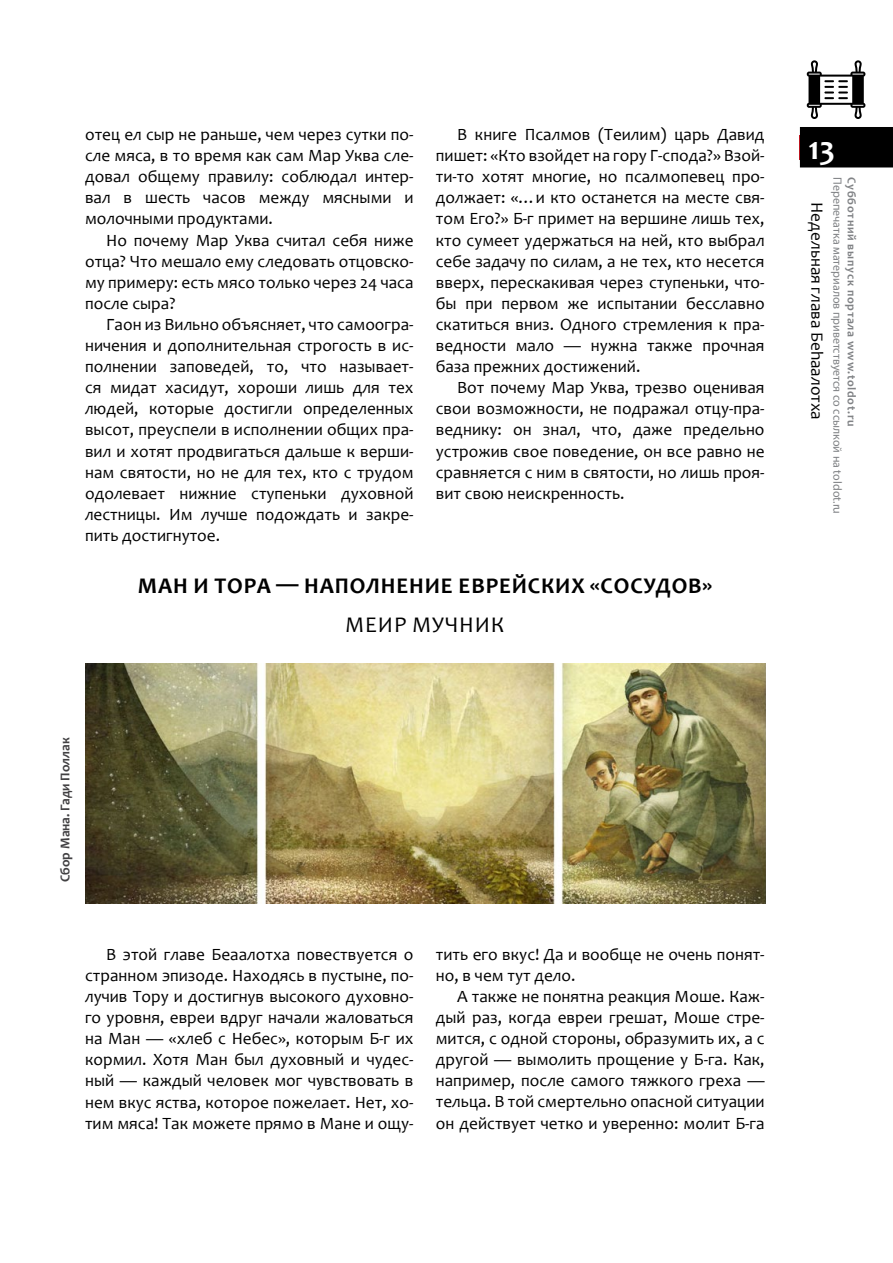
<style>
.page{position:relative;width:893px;height:1263px;background:#fff}
.page>*{position:absolute;margin:0;border:0;box-sizing:border-box;transform-origin:0 0}
.t1{font:700 33px "Candara";color:#fff}
.t2{font:700 22.5px "Candara";letter-spacing:.04em;color:#000}
.t3{font:22.5px "Candara";letter-spacing:.04em;color:#000}
.t4{font:17.25px/21.1px "Candara";color:#000;text-align:justify}
.t5{font:700 13.5px "Candara";color:#414042}
.t6{font:12px "Myriad Pro";color:#808285}
.t7{font:700 12px "Candara";letter-spacing:.06em;color:#808285}
</style>
<div class="page">
<div style="left:800px;top:127px;width:93px;height:40px;background:#000"></div>
<svg style="left:807px;top:60px;width:58px;height:59px"></svg>
<img style="left:85px;top:664px;width:680px;height:240px">
<p class="t4" style="left:85px;top:124px;width:330px">отец ел сыр не раньше, чем через сутки по&shy;сле мяса, в то время как сам Мар Уква сле&shy;довал общему правилу: соблюдал интер&shy;вал в шесть часов между мясными и молочными продуктами.</p>
<p class="t4" style="left:85px;top:229px;width:330px;text-indent:21px">Но почему Мар Уква считал себя ниже отца? Что мешало ему следовать отцовско&shy;му примеру: есть мясо только через 24 часа после сыра?</p>
<p class="t4" style="left:85px;top:314px;width:330px;text-indent:21px">Гаон из Вильно объясняет, что самоогра&shy;ничения и дополнительная строгость в ис&shy;полнении заповедей, то, что называет&shy;ся мидат хасидут, хороши лишь для тех людей, которые достигли определенных высот, преуспели в исполнении общих пра&shy;вил и хотят продвигаться дальше к верши&shy;нам святости, но не для тех, кто с трудом одолевает нижние ступеньки духовной лестницы. Им лучше подождать и закре&shy;пить достигнутое.</p>
<p class="t4" style="left:436px;top:124px;width:330px;text-indent:21px">В книге Псалмов (Теилим) царь Давид пишет: «Кто взойдет на гору Г-спода?» Взой&shy;ти-то хотят многие, но псалмопевец про&shy;должает: «…и кто останется на месте свя&shy;том Его?» Б-г примет на вершине лишь тех, кто сумеет удержаться на ней, кто выбрал себе задачу по силам, а не тех, кто несется вверх, перескакивая через ступеньки, что&shy;бы при первом же испытании бесславно скатиться вниз. Одного стремления к пра&shy;ведности мало — нужна также прочная база прежних достижений.</p>
<p class="t4" style="left:436px;top:377px;width:330px;text-indent:21px">Вот почему Мар Уква, трезво оценивая свои возможности, не подражал отцу-пра&shy;веднику: он знал, что, даже предельно устрожив свое поведение, он все равно не сравняется с ним в святости, но лишь проя&shy;вит свою неискренность.</p>
<h2 class="t2" style="left:138px;top:571px;width:576px">МАН И ТОРА — НАПОЛНЕНИЕ ЕВРЕЙСКИХ «СОСУДОВ»</h2>
<h2 class="t3" style="left:345px;top:610px;width:161px">МЕИР МУЧНИК</h2>
<p class="t5" style="left:57px;top:882px;width:146px;rotate:-90deg">Сбор Мана. Гади Поллак</p>
<p class="t4" style="left:85px;top:943px;width:330px;text-indent:21px">В этой главе Беаалотха повествуется о странном эпизоде. Находясь в пустыне, по&shy;лучив Тору и достигнув высокого духовно&shy;го уровня, евреи вдруг начали жаловаться на Ман — «хлеб с Небес», которым Б-г их кормил. Хотя Ман был духовный и чудес&shy;ный — каждый человек мог чувствовать в нем вкус яства, которое пожелает. Нет, хо&shy;тим мяса! Так можете прямо в Мане и ощу-</p>
<p class="t4" style="left:436px;top:943px;width:330px">тить его вкус! Да и вообще не очень понят&shy;но, в чем тут дело.</p>
<p class="t4" style="left:436px;top:986px;width:330px;text-indent:21px">А также не понятна реакция Моше. Каж&shy;дый раз, когда евреи грешат, Моше стре&shy;мится, с одной стороны, образумить их, а с другой — вымолить прощение у Б-га. Как, например, после самого тяжкого греха — тельца. В той смертельно опасной ситуации он действует четко и уверенно: молит Б-га</p>
<h1 class="t1" style="left:808px;top:128px;width:28px">13</h1>
<p class="t4" style="left:828px;top:202px;width:219px;rotate:90deg">Недельная глава Беhаалотха</p>
<p class="t6" style="left:845px;top:177px;width:338px;rotate:90deg">Перепечатка материалов приветствуется со ссылкой на toldot.ru</p>
<p class="t7" style="left:859px;top:177px;width:251px;rotate:90deg">Субботний выпуск портала www.toldot.ru</p>
</div>
